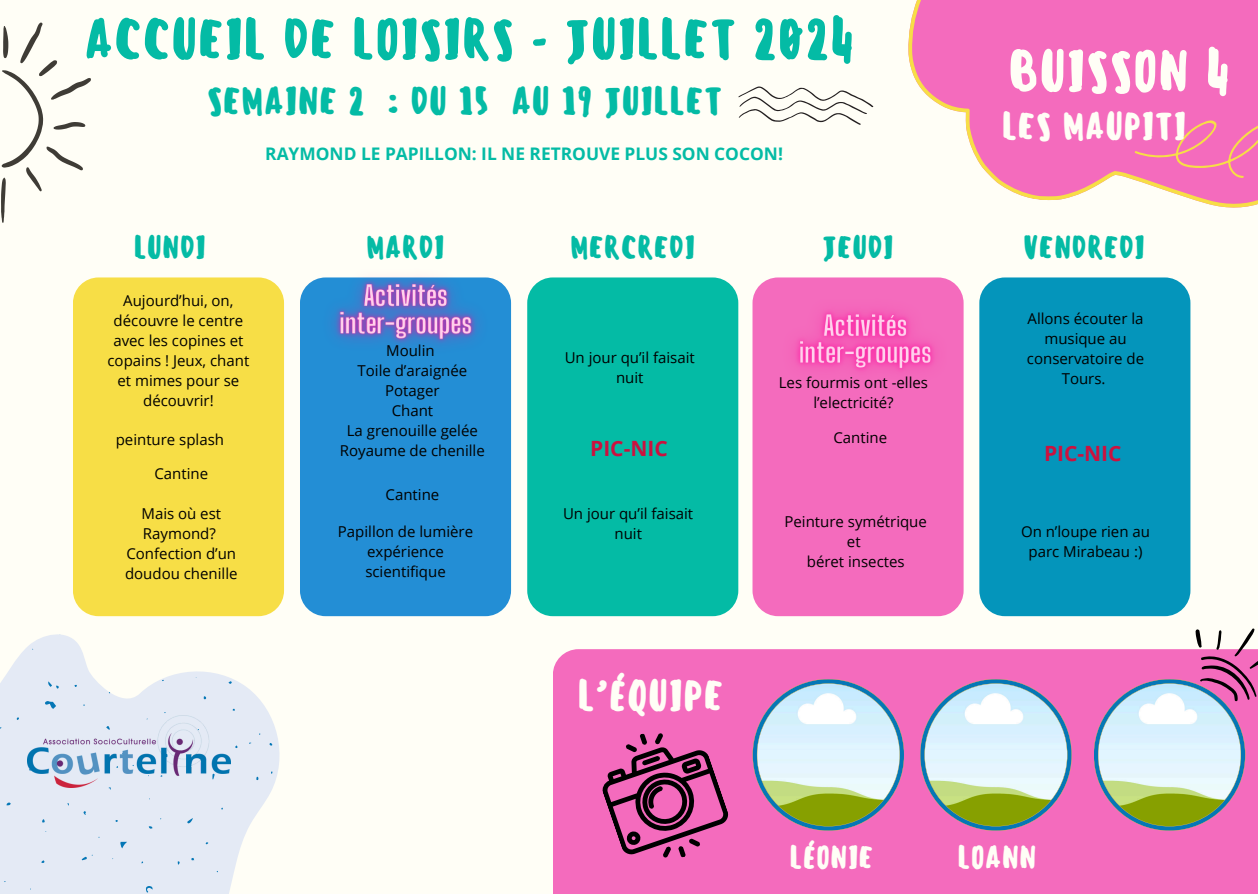
<style>
.page{position:relative;width:1258px;height:894px;background:#fff}
.page>*{position:absolute;margin:0;border:0;box-sizing:border-box;transform-origin:0 0}
.t1{font:500 53.4px "Sensei";color:#fffef6}
.t2{font:500 52.8px "Sensei";color:#04bba5}
.t3{font:500 40.5px "Sensei";color:#fffef6}
.t4{font:500 36.3px "Sensei";color:#04bba5}
.t5{font:500 36px "Sensei";color:#fffef6}
.t6{font:500 30px "Sensei";color:#04bba5}
.t7{font:500 30px "Sensei";color:#fffef6}
.t8{font:700 21px "Open Sans";color:#cc113f}
.t9{font:700 17.4px "Open Sans";color:#04bba5}
.t10{font:15px/20.1px "Open Sans";color:#000;text-align:center}
</style>
<div class="page">
<div style="left:0;top:0;width:1258px;height:893px;background:#fffef6"></div>
<svg style="left:908px;top:0;width:350px;height:208px;fill:#f46bbd"></svg>
<svg style="left:0;top:595px;width:354px;height:298px"></svg>
<svg style="left:148px;top:824px;width:5px;height:5px"></svg>
<svg style="left:44px;top:698px;width:13px;height:12px"></svg>
<svg style="left:191px;top:856px;width:4px;height:5px"></svg>
<svg style="left:144px;top:884px;width:10px;height:9px"></svg>
<svg style="left:256px;top:776px;width:3px;height:4px"></svg>
<svg style="left:270px;top:770px;width:3px;height:4px"></svg>
<svg style="left:203px;top:695px;width:4px;height:5px"></svg>
<svg style="left:118px;top:838px;width:9px;height:10px"></svg>
<svg style="left:6px;top:800px;width:5px;height:6px"></svg>
<svg style="left:47px;top:681px;width:13px;height:8px"></svg>
<svg style="left:16px;top:716px;width:4px;height:4px"></svg>
<svg style="left:269px;top:742px;width:4px;height:4px"></svg>
<svg style="left:176px;top:860px;width:4px;height:4px"></svg>
<svg style="left:187px;top:816px;width:7px;height:8px"></svg>
<svg style="left:81px;top:854px;width:12px;height:7px"></svg>
<svg style="left:83px;top:810px;width:3px;height:5px"></svg>
<div style="left:73px;top:277px;width:211px;height:339px;background:#f7de46;border-radius:26px"></div>
<div style="left:300px;top:277px;width:211px;height:339px;background:#238ed5;border-radius:26px"></div>
<div style="left:527px;top:277px;width:211px;height:339px;background:#04bba5;border-radius:26px"></div>
<div style="left:752px;top:277px;width:211px;height:339px;background:#f46bbd;border-radius:26px"></div>
<div style="left:979px;top:277px;width:211px;height:339px;background:#0495bb;border-radius:26px"></div>
<img style="left:28px;top:714px;width:202px;height:72px">
<div style="left:553px;top:649px;width:705px;height:244px;background:#f46bbd"></div>
<svg style="left:752px;top:678px;width:152px;height:152px;background:#c8c1c8"></svg>
<svg style="left:595px;top:732px;width:136px;height:126px;background:#b34e8a"></svg>
<svg style="left:920px;top:678px;width:152px;height:152px;background:#c8c1c8"></svg>
<svg style="left:1px;top:22px;width:90px;height:201px"></svg>
<svg style="left:738px;top:86px;width:135px;height:39px"></svg>
<svg style="left:1093px;top:628px;width:165px;height:202px;background:#d1b3c6"></svg>
<img style="left:765px;top:277px;width:199px;height:124px">
<img style="left:305px;top:277px;width:200px;height:67px">
<h1 class="t2" style="left:84px;top:8px;width:772px">ACCUEIL DE LOISIRS - JUILLET 2024</h1>
<p class="t4" style="left:207px;top:80px;width:517px">SEMAINE 2 : DU 15 AU 19 JUILLET</p>
<p class="t9" style="left:265px;top:142px;width:519px">RAYMOND LE PAPILLON: IL NE RETROUVE PLUS SON COCON!</p>
<h4 class="t1" style="left:1008px;top:39px;width:224px">BUISSON 4</h4>
<p class="t5" style="left:1002px;top:104px;width:186px">LES MAUPITI</p>
<h3 class="t6" style="left:134px;top:230px;width:74px">LUNDI</h3>
<h1 class="t6" style="left:366px;top:230px;width:80px">MARDI</h1>
<p class="t6" style="left:570px;top:230px;width:127px">MERCREDI</p>
<h2 class="t6" style="left:822px;top:230px;width:73px">JEUDI</h2>
<p class="t6" style="left:1023px;top:230px;width:123px">VENDREDI</p>
<h4 class="t10" style="left:107px;top:290px;width:143px">Aujourd’hui, on, découvre le centre avec les copines et copains ! Jeux, chant et mimes pour se découvrir!</h4>
<p class="t10" style="left:116px;top:428px;width:110px">peinture splash</p>
<p class="t10" style="left:154px;top:463px;width:55px">Cantine</p>
<h4 class="t10" style="left:141px;top:502px;width:81px;text-align:left">Mais où est<br>Raymond?</h4>
<p class="t10" style="left:125px;top:542px;width:114px;text-align:left">Confection d’un doudou chenille</p>
<h6 class="t10" style="left:386px;top:340px;width:50px">Moulin</h6>
<p class="t10" style="left:357px;top:360px;width:111px">Toile d’araignée</p>
<p class="t10" style="left:385px;top:380px;width:56px">Potager</p>
<p class="t10" style="left:392px;top:400px;width:43px">Chant</p>
<p class="t10" style="left:347px;top:420px;width:133px">La grenouille gelée</p>
<p class="t10" style="left:340px;top:440px;width:146px">Royaume de chenille</p>
<p class="t10" style="left:386px;top:483px;width:55px">Cantine</p>
<p class="t10" style="left:338px;top:521px;width:137px">Papillon de lumière</p>
<p class="t10" style="left:365px;top:541px;width:82px;text-align:left">expérience scientifique</p>
<p class="t10" style="left:565px;top:347px;width:132px">Un jour qu’il faisait nuit</p>
<p class="t8" style="left:590px;top:433px;width:79px">PIC-NIC</p>
<p class="t10" style="left:563px;top:502px;width:132px">Un jour qu’il faisait nuit</p>
<p class="t3" style="left:577px;top:671px;width:148px">L’ÉQUIPE</p>
<p class="t10" style="left:779px;top:372px;width:151px">Les fourmis ont -elles l’electricité?</p>
<p class="t10" style="left:833px;top:427px;width:55px">Cantine</p>
<p class="t10" style="left:784px;top:511px;width:144px">Peinture symétrique</p>
<p class="t10" style="left:847px;top:531px;width:15px">et</p>
<p class="t10" style="left:807px;top:551px;width:99px">béret insectes</p>
<p class="t10" style="left:1027px;top:308px;width:119px">Allons écouter la musique au conservatoire de<br>Tours.</p>
<h6 class="t8" style="left:1044px;top:438px;width:79px">PIC-NIC</h6>
<p class="t10" style="left:1021px;top:521px;width:130px">On n’loupe rien au parc Mirabeau :)</p>
<h4 class="t7" style="left:789px;top:838px;width:86px">LÉONIE</h4>
<h4 class="t7" style="left:957px;top:838px;width:81px">LOANN</h4>
</div>
